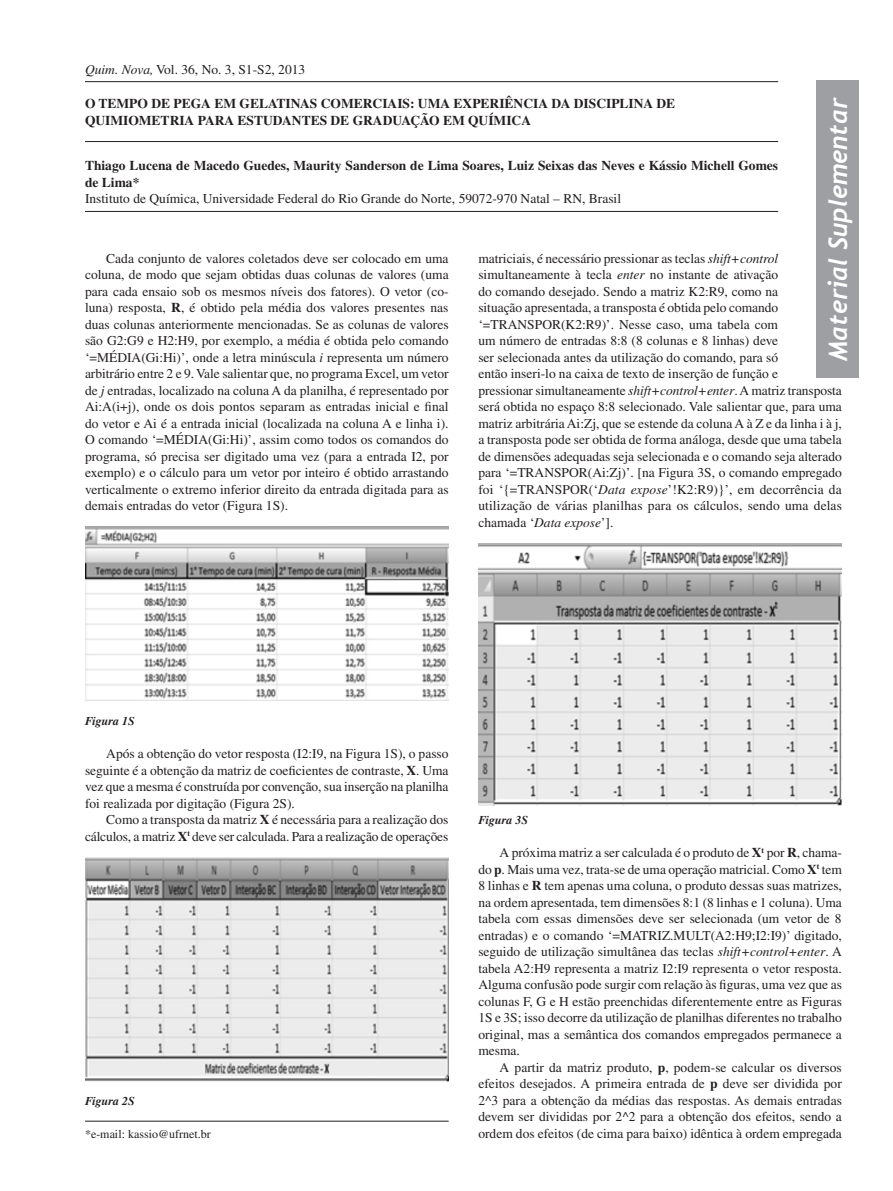
<style>
.page{position:relative;width:893px;height:1191px;background:#fff}
.page>*{position:absolute;margin:0;border:0;box-sizing:border-box;transform-origin:0 0}
.t1{font:italic 700 25.5px "Trebuchet";color:#fff}
.Recebido{font:13.5px/16.5px "Times";color:#231f20;text-align:justify}
.Título{font:700 13.5px/16.5px "Times";color:#231f20}
.Autores{font:700 13.5px/16.5px "Times";color:#231f20}
.Rodapé{font:12px "Times";color:#231f20}
.Figura{font:italic 700 12px "Times";color:#231f20}
.s1{font-style:italic}
.s2{font-weight:700}
</style>
<div class="page">
<div style="left:816px;top:81px;width:43px;height:297px;background:#9d9fa2"></div>
<hr style="left:85px;top:1120px;width:364px;height:1px;background:#231f20">
<hr style="left:85px;top:81px;width:693px;height:1px;background:#231f20">
<hr style="left:85px;top:141px;width:693px;height:1px;background:#231f20">
<hr style="left:85px;top:211px;width:693px;height:1px;background:#231f20">
<img style="left:85px;top:527px;width:364px;height:173px">
<img style="left:85px;top:857px;width:364px;height:224px">
<img style="left:478px;top:543px;width:364px;height:263px">
<p class="Recebido" style="left:85px;top:61px;width:222px"><span class="s1">Quim. Nova,</span> Vol. 36, No. 3, S1-S2, 2013</p>
<p class="Título" style="left:85px;top:95px;width:592px">O TEMPO DE PEGA EM GELATINAS COMERCIAIS: UMA EXPERIÊNCIA DA DISCIPLINA DE<br>QUIMIOMETRIA PARA ESTUDANTES DE GRADUAÇÃO EM QUÍMICA</p>
<p class="Autores" style="left:85px;top:157px;width:695px">Thiago Lucena de Macedo Guedes, Maurity Sanderson de Lima Soares, Luiz Seixas das Neves e Kássio Michell Gomes de Lima*</p>
<p class="Recebido" style="left:85px;top:190px;width:538px">Instituto de Química, Universidade Federal do Rio Grande do Norte, 59072-970 Natal – RN, Brasil</p>
<h1 class="t1" style="left:822px;top:361px;width:265px;rotate:-90deg">Material Suplementar</h1>
<p class="Recebido" style="left:85px;top:250px;width:365px;text-indent:21px">Cada conjunto de valores coletados deve ser colocado em uma coluna, de modo que sejam obtidas duas colunas de valores (uma para cada ensaio sob os mesmos níveis dos fatores). O vetor (co&shy;luna) resposta, <span class="s2">R</span>, é obtido pela média dos valores presentes nas duas colunas anteriormente mencionadas. Se as colunas de valores são G2:G9 e H2:H9, por exemplo, a média é obtida pelo comando ‘=MÉDIA(Gi:Hi)’, onde a letra minúscula <span class="s1">i</span> representa um número arbitrário entre 2 e 9. Vale salientar que, no programa Excel, um vetor de <span class="s1">j</span> entradas, localizado na coluna A da planilha, é representado por Ai:A(i+j), onde os dois pontos separam as entradas inicial e final do vetor e Ai é a entrada inicial (localizada na coluna A e linha i).<br>O comando ‘=MÉDIA(Gi:Hi)’, assim como todos os comandos do programa, só precisa ser digitado uma vez (para a entrada I2, por exemplo) e o cálculo para um vetor por inteiro é obtido arrastando verticalmente o extremo inferior direito da entrada digitada para as demais entradas do vetor (Figura 1S).</p>
<p class="Recebido" style="left:478px;top:250px;width:365px;text-align:left">matriciais, é necessário pressionar as teclas <span class="s1">shift+control </span>simultaneamente à tecla <span class="s1">enter</span> no instante de ativação<br>do comando desejado. Sendo a matriz K2:R9, como na<br>situação apresentada, a transposta é obtida pelo comando ‘=TRANSPOR(K2:R9)’. Nesse caso, uma tabela com<br>um número de entradas 8:8 (8 colunas e 8 linhas) deve<br>ser selecionada antes da utilização do comando, para só<br>então inseri-lo na caixa de texto de inserção de função e<br>pressionar simultaneamente <span class="s1">shift+control+enter</span>. A matriz transposta será obtida no espaço 8:8 selecionado. Vale salientar que, para uma matriz arbitrária Ai:Zj, que se estende da coluna A à Z e da linha i à j, a transposta pode ser obtida de forma análoga, desde que uma tabela de dimensões adequadas seja selecionada e o comando seja alterado para ‘=TRANSPOR(Ai:Zj)’. [na Figura 3S, o comando empregado foi ‘{=TRANSPOR(‘<span class="s1">Data expose</span>’!K2:R9)}’, em decorrência da utilização de várias planilhas para os cálculos, sendo uma delas chamada ‘<span class="s1">Data expose</span>’].</p>
<p class="Figura" style="left:85px;top:714px;width:51px">Figura 1S</p>
<p class="Recebido" style="left:85px;top:745px;width:365px;text-indent:21px">Após a obtenção do vetor resposta (I2:I9, na Figura 1S), o passo seguinte é a obtenção da matriz de coeficientes de contraste, <span class="s2">X</span>. Uma vez que a mesma é construída por convenção, sua inserção na planilha foi realizada por digitação (Figura 2S).</p>
<p class="Recebido" style="left:85px;top:811px;width:365px;text-align:right">Como a transposta da matriz <span class="s2">X</span> é necessária para a realização dos cálculos, a matriz <span class="s2">X</span><sup>t</sup> deve ser calculada. Para a realização de operações</p>
<p class="Figura" style="left:85px;top:1093px;width:51px">Figura 2S</p>
<p class="Rodapé" style="left:85px;top:1127px;width:127px">*e-mail: kassio@ufrnet.br</p>
<p class="Figura" style="left:478px;top:813px;width:51px">Figura 3S</p>
<p class="Recebido" style="left:478px;top:844px;width:365px;text-indent:21px">A próxima matriz a ser calculada é o produto de <span class="s2">X</span><sup>t</sup> por <span class="s2">R</span>, chama&shy;do <span class="s2">p</span>. Mais uma vez, trata-se de uma operação matricial. Como <span class="s2">X</span><sup>t</sup> tem 8 linhas e <span class="s2">R</span> tem apenas uma coluna, o produto dessas suas matrizes, na ordem apresentada, tem dimensões 8:1 (8 linhas e 1 coluna). Uma tabela com essas dimensões deve ser selecionada (um vetor de 8 entradas) e o comando ‘=MATRIZ.MULT(A2:H9;I2:I9)’ digitado, seguido de utilização simultânea das teclas <span class="s1">shift+control+enter</span>. A tabela A2:H9 representa a matriz I2:I9 representa o vetor resposta.<br>Alguma confusão pode surgir com relação às figuras, uma vez que as colunas F, G e H estão preenchidas diferentemente entre as Figuras 1S e 3S; isso decorre da utilização de planilhas diferentes no trabalho original, mas a semântica dos comandos empregados permanece a mesma.</p>
<p class="Recebido" style="left:478px;top:1058px;width:365px;text-indent:21px">A partir da matriz produto, <span class="s2">p</span>, podem-se calcular os diversos efeitos desejados. A primeira entrada de <span class="s2">p</span> deve ser dividida por 2^3 para a obtenção da médias das respostas. As demais entradas devem ser divididas por 2^2 para a obtenção dos efeitos, sendo a ordem dos efeitos (de cima para baixo) idêntica à ordem empregada</p>
</div>
